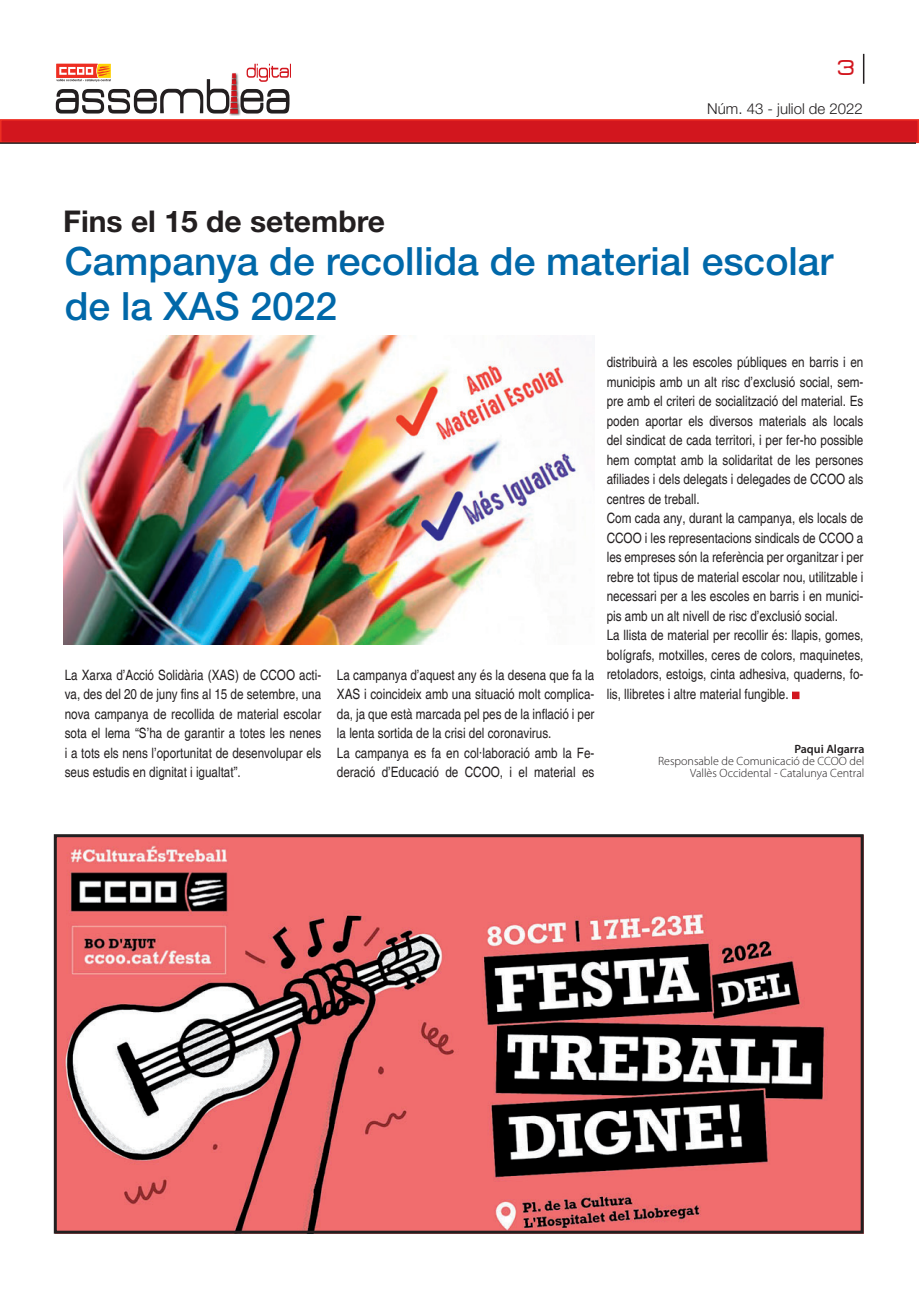
<style>
.page{position:relative;width:919px;height:1289px;background:#fff}
.page>*{position:absolute;margin:0;border:0;box-sizing:border-box;transform-origin:0 0}
.t1{font:500 39px/45px "Helvetica Neue";color:#0068a9}
.t2{font:700 30px "Helvetica Neue";color:#231f20}
.t3{font:24px "Acens";color:#d2161e}
.t4{font:300 15px "Helvetica Neue";color:#231f20}
.t5{font:condensed 14.25px/19.5px "Helvetica";color:#231f20}
.t6{font:300 12px/12px "Myriad Pro";color:#231f20;text-align:right}
.t7{font:600 12px "Myriad Pro";color:#231f20}
</style>
<div class="page">
<div style="left:228px;top:108px;width:13px;height:8px;background:#231f20;opacity:.75"></div>
<svg style="left:56px;top:64px;width:235px;height:49px"></svg>
<hr style="left:862px;top:54px;width:2px;height:30px;background:#231f20">
<div style="left:1px;top:120px;width:917px;height:22px;background:#d2161e"></div>
<div style="left:0;top:119px;width:918px;height:24px;border:2px solid #ee2e22"></div>
<hr style="left:0;top:142px;width:915px;height:2px;background:#231f20">
<div style="left:792px;top:691px;width:7px;height:8px;background:#d2161e;border:2px solid #d2161e"></div>
<img style="left:63px;top:336px;width:514px;height:308px">
<img style="left:58px;top:838px;width:801px;height:391px">
<div style="left:54px;top:834px;width:809px;height:399px;border:3px solid #231f20"></div>
<h3 class="t3" style="left:837px;top:55px;width:19px">3</h3>
<h2 class="t2" style="left:63px;top:203px;width:323px">Fins el 15 de setembre</h2>
<p class="t4" style="left:707px;top:99px;width:157px">Núm. 43 - juliol de 2022</p>
<h1 class="t1" style="left:65px;top:238px;width:770px">Campanya de recollida de material escolar de la XAS 2022</h1>
<p class="t5" style="left:65px;top:665px;width:258px;text-align:justify">La Xarxa d’Acció Solidària (XAS) de CCOO acti&shy;va, des del 20 de juny fins al 15 de setembre, una nova campanya de recollida de material escolar sota el lema “S’ha de garantir a totes les nenes i a tots els nens l’oportunitat de desenvolupar els seus estudis en dignitat i igualtat”.</p>
<p class="t5" style="left:337px;top:665px;width:259px">La campanya d’aquest any és la desena que fa la XAS i coincideix amb una situació molt complica&shy;da, ja que està marcada pel pes de la inflació i per la lenta sortida de la crisi del coronavirus.<br>La campanya es fa en col·laboració amb la Fe&shy;deració d’Educació de CCOO, i el material es</p>
<p class="t5" style="left:606px;top:353px;width:258px">distribuirà a les escoles públiques en barris i en municipis amb un alt risc d’exclusió social, sem&shy;pre amb el criteri de socialització del material. Es poden aportar els diversos materials als locals del sindicat de cada territori, i per fer-ho possible hem comptat amb la solidaritat de les persones afiliades i dels delegats i delegades de CCOO als centres de treball.<br>Com cada any, durant la campanya, els locals de CCOO i les representacions sindicals de CCOO a les empreses són la referència per organitzar i per rebre tot tipus de material escolar nou, utilitzable i necessari per a les escoles en barris i en munici&shy;pis amb un alt nivell de risc d’exclusió social.<br>La llista de material per recollir és: llapis, gomes, bolígrafs, motxilles, ceres de colors, maquinetes, retoladors, estoigs, cinta adhesiva, quaderns, fo&shy;lis, llibretes i altre material fungible.</p>
<p class="t7" style="left:794px;top:741px;width:72px">Paqui Algarra</p>
<p class="t6" style="left:658px;top:755px;width:208px">Responsable de Comunicació de CCOO del<br>Vallès Occidental - Catalunya Central</p>
</div>
